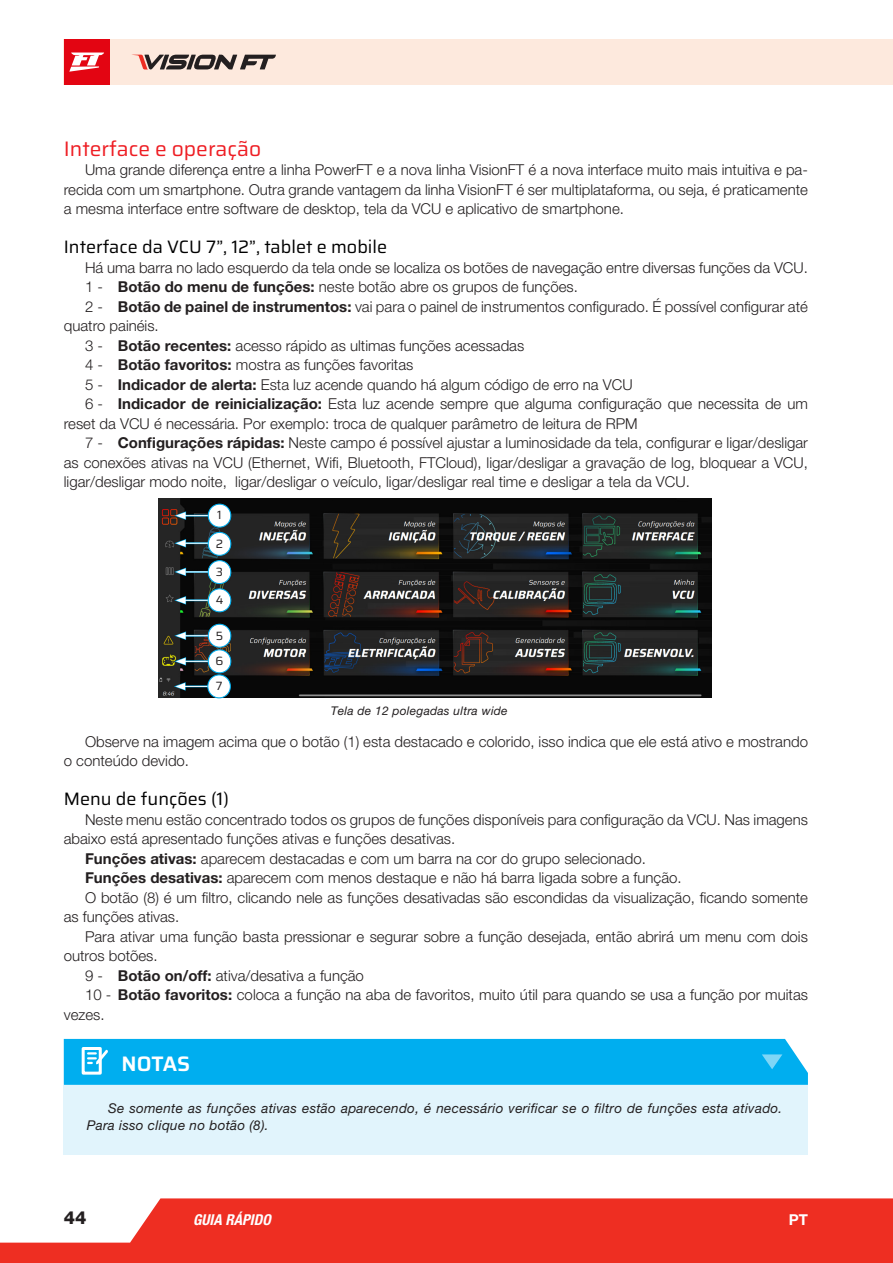
<style>
.page{position:relative;width:893px;height:1263px;background:#fff}
.page>*{position:absolute;margin:0;border:0;box-sizing:border-box;transform-origin:0 0}
.Título_texto{font:21px "Saira";color:#ee1d23}
.t1{font:600 21px "Saira";color:#fff}
.Sub-Título_texto{font:18px "Saira";color:#000}
.t2{font:800 18px "Helvetica Neue LT Pro";color:#231f20}
.Corpo_texto{font:300 15px/19.5px "Helvetica Neue LT Pro";color:#231f20}
.t3{font:italic 700 condensed 15px "Helvetica Neue LT Pro";color:#fff}
.t4{font:700 15px "Helvetica Neue LT Std";color:#fff}
.Texto_box{font:italic 13.5px/16.5px "Helvetica Neue LT Pro";letter-spacing:.02em;color:#231f20}
.Legenda_foto{font:italic 12px "Helvetica Neue LT Pro";letter-spacing:.02em;color:#231f20}
.Chamada{font:12px "Saira";color:#231f20}
.s1{font-weight:700}
</style>
<div class="page">
<div style="left:64px;top:1085px;width:744px;height:69px;background:#e1f4fc"></div>
<div style="left:64px;top:1039px;width:744px;height:46px;background:#00aeef"></div>
<img style="left:158px;top:499px;width:553px;height:198px">
<hr style="left:183px;top:515px;width:37px;height:1px;background:#fff">
<svg style="left:174px;top:511px;width:12px;height:9px"></svg>
<hr style="left:183px;top:542px;width:36px;height:2px;background:#00aeef">
<hr style="left:183px;top:543px;width:37px;height:1px;background:#fff">
<svg style="left:174px;top:539px;width:12px;height:8px"></svg>
<hr style="left:183px;top:571px;width:36px;height:2px;background:#00aeef">
<hr style="left:183px;top:571px;width:37px;height:1px;background:#fff">
<svg style="left:174px;top:568px;width:12px;height:8px"></svg>
<hr style="left:183px;top:599px;width:36px;height:2px;background:#00aeef">
<hr style="left:183px;top:600px;width:37px;height:1px;background:#fff">
<svg style="left:174px;top:596px;width:12px;height:9px"></svg>
<hr style="left:183px;top:635px;width:36px;height:2px;background:#00aeef">
<hr style="left:183px;top:635px;width:37px;height:1px;background:#fff">
<svg style="left:174px;top:631px;width:12px;height:9px"></svg>
<hr style="left:183px;top:660px;width:36px;height:2px;background:#00aeef">
<hr style="left:183px;top:661px;width:37px;height:1px;background:#fff">
<svg style="left:174px;top:657px;width:12px;height:9px"></svg>
<div style="left:208px;top:532px;width:23px;height:23px;background:#fff;border-radius:50%"></div>
<div style="left:208px;top:532px;width:23px;height:24px;border:1px solid #00aeef;border-radius:50%"></div>
<div style="left:208px;top:504px;width:23px;height:23px;background:#fff;border-radius:50%"></div>
<div style="left:208px;top:504px;width:23px;height:24px;border:1px solid #00aeef;border-radius:50%"></div>
<div style="left:208px;top:561px;width:23px;height:23px;background:#fff;border-radius:50%"></div>
<div style="left:208px;top:560px;width:23px;height:24px;border:1px solid #00aeef;border-radius:50%"></div>
<div style="left:208px;top:589px;width:23px;height:23px;background:#fff;border-radius:50%"></div>
<div style="left:208px;top:588px;width:23px;height:24px;border:1px solid #00aeef;border-radius:50%"></div>
<div style="left:208px;top:624px;width:23px;height:23px;background:#fff;border-radius:50%"></div>
<div style="left:208px;top:624px;width:23px;height:24px;border:1px solid #00aeef;border-radius:50%"></div>
<div style="left:208px;top:650px;width:23px;height:23px;background:#fff;border-radius:50%"></div>
<div style="left:208px;top:649px;width:23px;height:24px;border:1px solid #00aeef;border-radius:50%"></div>
<hr style="left:183px;top:685px;width:36px;height:2px;background:#00aeef">
<hr style="left:183px;top:686px;width:36px;height:1px;background:#fff">
<svg style="left:174px;top:682px;width:12px;height:9px"></svg>
<div style="left:208px;top:675px;width:22px;height:23px;background:#fff;border-radius:50%"></div>
<div style="left:207px;top:674px;width:24px;height:24px;border:1px solid #00aeef;border-radius:50%"></div>
<div style="left:64px;top:39px;width:829px;height:46px;background:#fde9dd"></div>
<svg style="left:0;top:1198px;width:893px;height:65px;background:#ef463b"></svg>
<div style="left:64px;top:39px;width:46px;height:46px;background:#e30512"></div>
<svg style="left:69px;top:53px;width:35px;height:19px"></svg>
<svg style="left:134px;top:55px;width:142px;height:15px"></svg>
<p class="Título_texto" style="left:64px;top:131px;width:199px">Interface e operação</p>
<p class="Corpo_texto" style="left:64px;top:160px;width:746px;text-align:justify;text-indent:21px">Uma grande diferença entre a linha PowerFT e a nova linha VisionFT é a nova interface muito mais intuitiva e pa&shy;recida com um smartphone. Outra grande vantagem da linha VisionFT é ser multiplataforma, ou seja, é praticamente a mesma interface entre software de desktop, tela da VCU e aplicativo de smartphone.</p>
<p class="Sub-Título_texto" style="left:64px;top:232px;width:325px">Interface da VCU 7”, 12”, tablet e mobile</p>
<p class="Corpo_texto" style="left:85px;top:257px;width:724px">Há uma barra no lado esquerdo da tela onde se localiza os botões de navegação entre diversas funções da VCU.</p>
<p class="Corpo_texto" style="left:85px;top:277px;width:494px">1 - <span class="s1">Botão do menu de funções:</span> neste botão abre os grupos de funções.</p>
<p class="Corpo_texto" style="left:64px;top:296px;width:746px;text-indent:21px">2 - <span class="s1">Botão de painel de instrumentos:</span> vai para o painel de instrumentos configurado. É possível configurar até quatro painéis.</p>
<p class="Corpo_texto" style="left:85px;top:335px;width:441px">3 - <span class="s1">Botão recentes:</span> acesso rápido as ultimas funções acessadas</p>
<p class="Corpo_texto" style="left:85px;top:355px;width:330px">4 - <span class="s1">Botão favoritos:</span> mostra as funções favoritas</p>
<p class="Corpo_texto" style="left:85px;top:374px;width:549px">5 - <span class="s1">Indicador de alerta:</span> Esta luz acende quando há algum código de erro na VCU</p>
<p class="Corpo_texto" style="left:64px;top:394px;width:746px;text-indent:21px">6 - <span class="s1">Indicador de reinicialização:</span> Esta luz acende sempre que alguma configuração que necessita de um reset da VCU é necessária. Por exemplo: troca de qualquer parâmetro de leitura de RPM</p>
<p class="Corpo_texto" style="left:64px;top:433px;width:746px;text-align:justify;text-indent:21px">7 - <span class="s1">Configurações rápidas:</span> Neste campo é possível ajustar a luminosidade da tela, configurar e ligar/desligar as conexões ativas na VCU (Ethernet, Wifi, Bluetooth, FTCloud), ligar/desligar a gravação de log, bloquear a VCU, ligar/desligar modo noite, ligar/desligar o veículo, ligar/desligar real time e desligar a tela da VCU.</p>
<p class="Chamada" style="left:217px;top:505px;width:6px">1</p>
<p class="Chamada" style="left:216px;top:534px;width:9px">2</p>
<p class="Chamada" style="left:216px;top:562px;width:9px">3</p>
<p class="Chamada" style="left:216px;top:590px;width:9px">4</p>
<p class="Chamada" style="left:216px;top:625px;width:9px">5</p>
<p class="Chamada" style="left:216px;top:651px;width:9px">6</p>
<p class="Chamada" style="left:216px;top:676px;width:8px">7</p>
<p class="Legenda_foto" style="left:331px;top:704px;width:179px">Tela de 12 polegadas ultra wide</p>
<p class="Corpo_texto" style="left:64px;top:731px;width:746px;text-indent:21px">Observe na imagem acima que o botão (1) esta destacado e colorido, isso indica que ele está ativo e mostrando o conteúdo devido.</p>
<p class="Sub-Título_texto" style="left:64px;top:784px;width:167px">Menu de funções (1)</p>
<p class="Corpo_texto" style="left:64px;top:809px;width:746px;text-indent:21px">Neste menu estão concentrado todos os grupos de funções disponíveis para configuração da VCU. Nas imagens abaixo está apresentado funções ativas e funções desativas.</p>
<p class="Corpo_texto" style="left:85px;top:848px;width:562px"><span class="s1">Funções ativas:</span> aparecem destacadas e com um barra na cor do grupo selecionado.</p>
<p class="Corpo_texto" style="left:85px;top:868px;width:598px"><span class="s1">Funções desativas:</span> aparecem com menos destaque e não há barra ligada sobre a função.</p>
<p class="Corpo_texto" style="left:64px;top:887px;width:746px;text-indent:21px">O botão (8) é um filtro, clicando nele as funções desativadas são escondidas da visualização, ficando somente as funções ativas.</p>
<p class="Corpo_texto" style="left:64px;top:926px;width:746px;text-indent:21px">Para ativar uma função basta pressionar e segurar sobre a função desejada, então abrirá um menu com dois outros botões.</p>
<p class="Corpo_texto" style="left:85px;top:965px;width:280px">9 - <span class="s1">Botão on/off:</span> ativa/desativa a função</p>
<p class="Corpo_texto" style="left:64px;top:985px;width:746px;text-indent:21px">10 - <span class="s1">Botão favoritos:</span> coloca a função na aba de favoritos, muito útil para quando se usa a função por muitas vezes.</p>
<p class="t1" style="left:122px;top:1046px;width:70px">NOTAS</p>
<p class="Texto_box" style="left:87px;top:1100px;width:697px;text-indent:21px">Se somente as funções ativas estão aparecendo, é necessário verificar se o filtro de funções esta ativado.<br>Para isso clique no botão (8).</p>
<p class="t2" style="left:64px;top:1207px;width:24px">44</p>
<p class="t3" style="left:193px;top:1210px;width:79px">GUIA RÁPIDO</p>
<p class="t4" style="left:789px;top:1210px;width:21px">PT</p>
</div>
